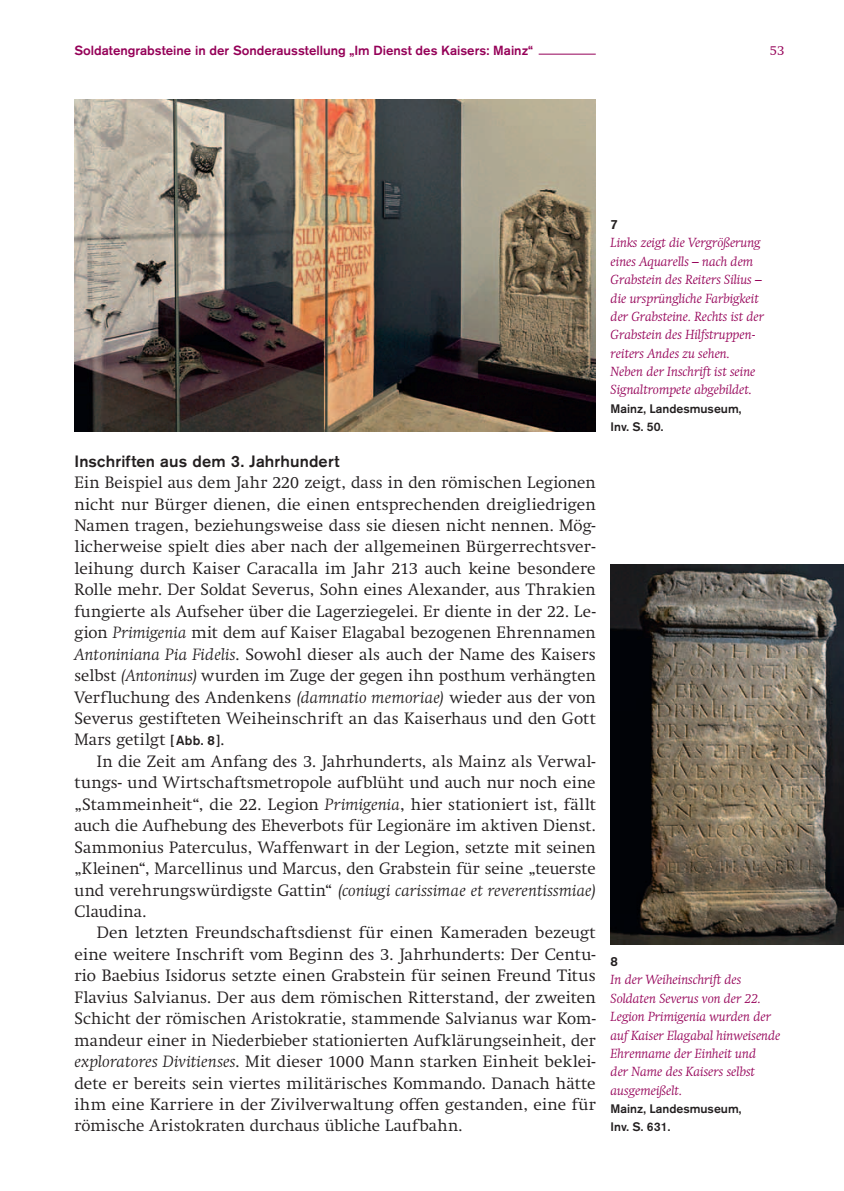
<style>
.page{position:relative;width:844px;height:1191px;background:#fff}
.page>*{position:absolute;margin:0;border:0;box-sizing:border-box;transform-origin:0 0}
._6B_Fließtext{font:300 16.28px/21.3px "Swift";letter-spacing:.01em;color:#231f20;text-align:justify}
._8_Zwischenüberschri{font:500 16.28px "Akzidenz Grotesk Std";letter-spacing:.01em;color:#231f20}
._14_BU_-_Beschreibun{font:italic 300 13.12px/18.4px "Swift";color:#950058}
.t1{font:500 13.12px "Akzidenz Grotesk Std";color:#950058}
.t2{font:300 13.12px "Swift";color:#950058}
._12_BU_-_Nummer{font:500 13.12px "Akzidenz Grotesk Std";color:#231f20}
._15_BU_-_Extra{font:500 12.25px/18.4px "Akzidenz Grotesk Std";color:#231f20}
.s1{font-style:italic}
.s2{font-family:"Akzidenz Grotesk Std";font-weight:500;font-size:13.12px}
</style>
<div class="page">
<hr style="left:538px;top:54px;width:57px;height:1px;background:#950058">
<img style="left:74px;top:99px;width:521px;height:332px">
<img style="left:610px;top:564px;width:233px;height:380px">
<p class="t1" style="left:74px;top:42px;width:460px">Soldatengrabsteine in der Sonderausstellung „Im Dienst des Kaisers: Mainz“</p>
<p class="t2" style="left:769px;top:42px;width:16px">53</p>
<p class="_8_Zwischenüberschri" style="left:74px;top:451px;width:266px">Inschriften aus dem 3. Jahrhundert</p>
<p class="_6B_Fließtext" style="left:74px;top:472px;width:522px">Ein Beispiel aus dem Jahr 220 zeigt, dass in den römischen Legionen nicht nur Bürger dienen, die einen entsprechenden dreigliedrigen Namen tragen, beziehungsweise dass sie diesen nicht nennen. Mög&shy;licherweise spielt dies aber nach der allgemeinen Bürgerrechtsver&shy;leihung durch Kaiser Caracalla im Jahr 213 auch keine besondere Rolle mehr. Der Soldat Severus, Sohn eines Alexander, aus Thrakien fungierte als Aufseher über die Lagerziegelei. Er diente in der 22. Le&shy;gion <span class="s1">Primigenia</span> mit dem auf Kaiser Elagabal bezogenen Ehrennamen <span class="s1">Antoniniana Pia Fidelis</span>. Sowohl dieser als auch der Name des Kaisers selbst <span class="s1">(Antoninus)</span> wurden im Zuge der gegen ihn posthum verhängten Verfluchung des Andenkens <span class="s1">(damnatio memoriae)</span> wieder aus der von Severus gestifteten Weiheinschrift an das Kaiserhaus und den Gott Mars getilgt <span class="s2">[Abb. 8]</span>.</p>
<p class="_6B_Fließtext" style="left:74px;top:750px;width:522px;text-indent:22px">In die Zeit am Anfang des 3. Jahrhunderts, als Mainz als Verwal&shy;tungs- und Wirtschaftsmetropole aufblüht und auch nur noch eine „Stammeinheit“, die 22. Legion <span class="s1">Primigenia</span>, hier stationiert ist, fällt auch die Aufhebung des Eheverbots für Legionäre im aktiven Dienst.<br>Sammonius Paterculus, Waffenwart in der Legion, setzte mit seinen „Kleinen“, Marcellinus und Marcus, den Grabstein für seine „teuerste und verehrungswürdigste Gattin“ <span class="s1">(coniugi carissimae et reverentissmiae)<br></span>Claudina.</p>
<p class="_6B_Fließtext" style="left:74px;top:922px;width:522px;text-indent:22px">Den letzten Freundschaftsdienst für einen Kameraden bezeugt eine weitere Inschrift vom Beginn des 3. Jahrhunderts: Der Centu&shy;rio Baebius Isidorus setzte einen Grabstein für seinen Freund Titus Flavius Salvianus. Der aus dem römischen Ritterstand, der zweiten Schicht der römischen Aristokratie, stammende Salvianus war Kom&shy;mandeur einer in Niederbieber stationierten Aufklärungseinheit, der <span class="s1">exploratores Divitienses</span>. Mit dieser 1000 Mann starken Einheit beklei&shy;dete er bereits sein viertes militärisches Kommando. Danach hätte ihm eine Karriere in der Zivilverwaltung offen gestanden, eine für römische Aristokraten durchaus übliche Laufbahn.</p>
<p class="_12_BU_-_Nummer" style="left:610px;top:216px;width:9px">7</p>
<p class="_14_BU_-_Beschreibun" style="left:610px;top:234px;width:155px">Links zeigt die Vergrößerung eines Aquarells – nach dem<br>Grabstein des Reiters Silius – die ursprüngliche Farbigkeit der Grabsteine. Rechts ist der<br>Grabstein des Hilfstruppen&shy;reiters Andes zu sehen.<br>Neben der Inschrift ist seine<br>Signaltrompete abgebildet.</p>
<p class="_15_BU_-_Extra" style="left:610px;top:399px;width:132px">Mainz, Landesmuseum,</p>
<p class="_15_BU_-_Extra" style="left:610px;top:417px;width:54px">Inv. S. 50.</p>
<p class="_12_BU_-_Nummer" style="left:610px;top:953px;width:9px">8</p>
<p class="_14_BU_-_Beschreibun" style="left:610px;top:970px;width:132px">In der Weiheinschrift des</p>
<p class="_14_BU_-_Beschreibun" style="left:610px;top:989px;width:171px">Soldaten Severus von der 22.<br>Legion Primigenia wurden der auf Kaiser Elagabal hinweisende<br>Ehrenname der Einheit und</p>
<p class="_14_BU_-_Beschreibun" style="left:610px;top:1062px;width:146px">der Name des Kaisers selbst ausgemeißelt.</p>
<p class="_15_BU_-_Extra" style="left:610px;top:1099px;width:132px">Mainz, Landesmuseum,<br>Inv. S. 631.</p>
</div>
